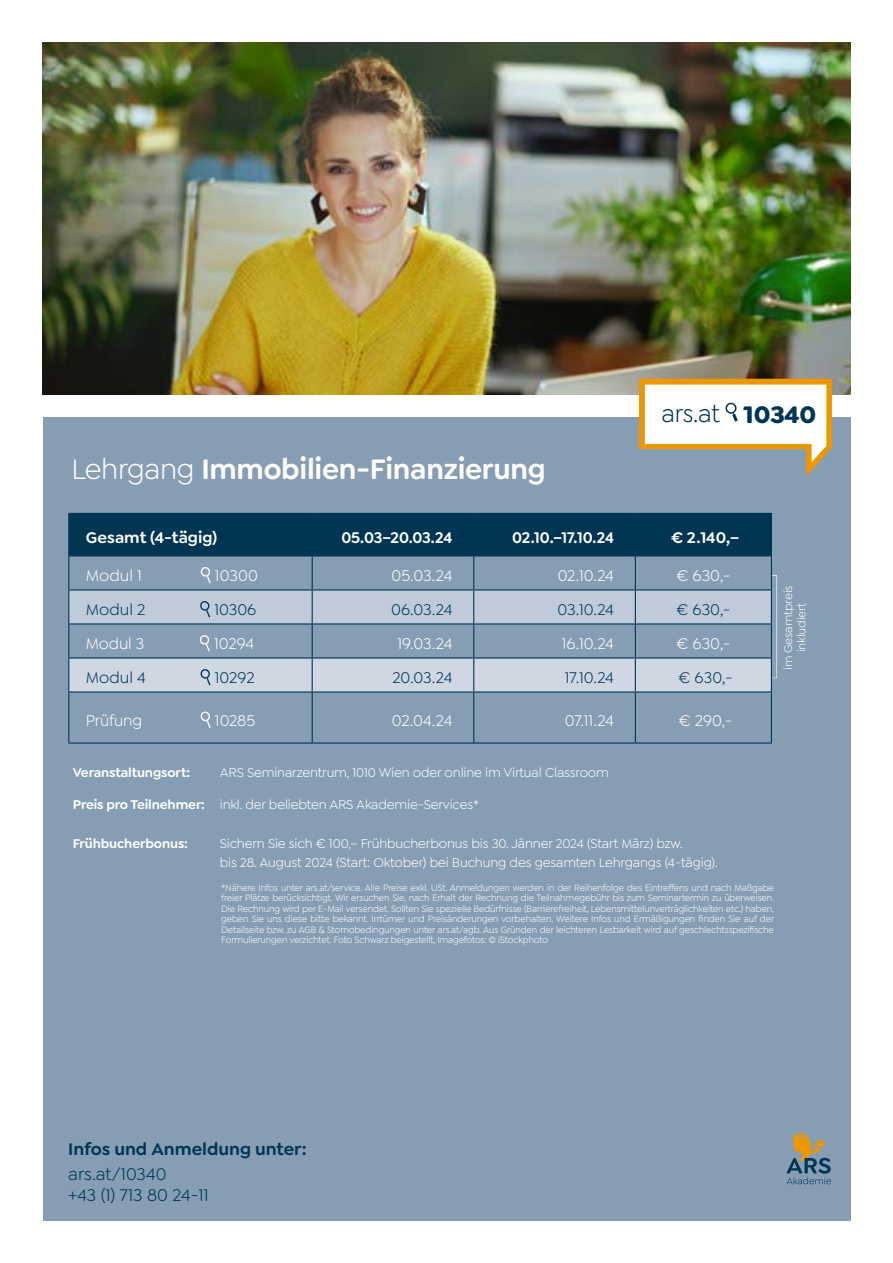
<style>
.page{position:relative;width:893px;height:1263px;background:#fff}
.page>*{position:absolute;margin:0;border:0;box-sizing:border-box;transform-origin:0 0}
.t1{font:600 30px "Goldplay";letter-spacing:-.01em;color:#fff}
.t2{font:25.5px "Goldplay";color:#003654}
.t3{font:18px/21px "Goldplay";letter-spacing:-.005em;color:#003654}
.t4{font:600 18px "Goldplay";color:#003654}
.t5{font:16.5px "Goldplay";letter-spacing:-.005em;color:#fff}
.t6{font:16.5px "Goldplay";letter-spacing:-.005em;color:#003654}
.t7{font:600 16.5px "Goldplay";letter-spacing:-.01em;color:#fff;scale:.95 1}
.t8{font:600 16.5px "Goldplay";letter-spacing:-.01em;color:#fff}
.t9{font:13.5px/19.5px "Goldplay";letter-spacing:-.01em;color:#fff}
.t10{font:600 13.5px "Goldplay";letter-spacing:-.01em;color:#fff}
.t11{font:12px/13.5px "Goldplay";letter-spacing:-.01em;color:#fff;text-align:center}
.t12{font:9.75px/10.5px "Goldplay";letter-spacing:-.01em;color:#fff;text-align:justify;scale:.95 1}
.s1{font-weight:400}
.s2{font-weight:700}
.s3{font-weight:600}
</style>
<div class="page">
<img style="left:43px;top:43px;width:807px;height:352px">
<div style="left:43px;top:417px;width:808px;height:803px;background:#869db4"></div>
<svg style="left:639px;top:379px;width:193px;height:97px"></svg>
<svg style="left:786px;top:1131px;width:45px;height:53px"></svg>
<div style="left:69px;top:514px;width:702px;height:41px;background:#003654"></div>
<hr style="left:68px;top:513px;width:244px;height:1px;background:#003654">
<hr style="left:68px;top:514px;width:1px;height:41px;background:#003654">
<hr style="left:312px;top:513px;width:162px;height:1px;background:#003654">
<hr style="left:312px;top:514px;width:1px;height:41px;background:#003654">
<hr style="left:474px;top:513px;width:161px;height:1px;background:#003654">
<hr style="left:473px;top:514px;width:1px;height:41px;background:#003654">
<hr style="left:635px;top:513px;width:137px;height:1px;background:#003654">
<hr style="left:635px;top:514px;width:1px;height:41px;background:#003654">
<hr style="left:771px;top:514px;width:1px;height:41px;background:#003654">
<hr style="left:68px;top:555px;width:244px;height:1px;background:#003654">
<hr style="left:68px;top:556px;width:1px;height:33px;background:#003654">
<hr style="left:312px;top:555px;width:162px;height:1px;background:#003654">
<hr style="left:312px;top:556px;width:1px;height:33px;background:#003654">
<hr style="left:474px;top:555px;width:161px;height:1px;background:#003654">
<hr style="left:473px;top:556px;width:1px;height:33px;background:#003654">
<hr style="left:635px;top:555px;width:137px;height:1px;background:#003654">
<hr style="left:635px;top:556px;width:1px;height:33px;background:#003654">
<hr style="left:771px;top:556px;width:1px;height:33px;background:#003654">
<hr style="left:68px;top:589px;width:244px;height:1px;background:#003654">
<hr style="left:68px;top:590px;width:1px;height:33px;background:#003654">
<hr style="left:68px;top:623px;width:244px;height:1px;background:#003654">
<hr style="left:68px;top:624px;width:1px;height:33px;background:#003654">
<hr style="left:312px;top:624px;width:1px;height:33px;background:#003654">
<hr style="left:473px;top:624px;width:1px;height:33px;background:#003654">
<hr style="left:635px;top:624px;width:1px;height:33px;background:#003654">
<hr style="left:68px;top:657px;width:244px;height:1px;background:#003654">
<hr style="left:68px;top:658px;width:1px;height:33px;background:#003654">
<hr style="left:68px;top:691px;width:244px;height:1px;background:#003654">
<hr style="left:68px;top:692px;width:1px;height:50px;background:#003654">
<hr style="left:312px;top:692px;width:1px;height:50px;background:#003654">
<hr style="left:473px;top:692px;width:1px;height:50px;background:#003654">
<hr style="left:635px;top:692px;width:1px;height:50px;background:#003654">
<hr style="left:771px;top:692px;width:1px;height:50px;background:#003654">
<hr style="left:68px;top:742px;width:244px;height:2px;background:#003654">
<hr style="left:312px;top:742px;width:162px;height:2px;background:#003654">
<hr style="left:474px;top:742px;width:161px;height:2px;background:#003654">
<hr style="left:635px;top:742px;width:137px;height:2px;background:#003654">
<svg style="left:200px;top:711px;width:11px;height:17px"></svg>
<svg style="left:69px;top:566px;width:708px;height:58px"></svg>
<div style="left:761px;top:566px;width:16px;height:21px;background:#fff;opacity:.2"></div>
<div style="left:765px;top:564px;width:12px;height:18px;background:#000;opacity:.2"></div>
<svg style="left:69px;top:634px;width:708px;height:58px"></svg>
<div style="left:761px;top:668px;width:16px;height:21px;background:#fff;opacity:.2"></div>
<div style="left:765px;top:666px;width:12px;height:19px;background:#000;opacity:.2"></div>
<h1 class="t1" style="left:71px;top:450px;width:476px"><span class="s1">Lehrgang</span> Immobilien-Finanzierung</h1>
<h2 class="t2" style="left:662px;top:399px;width:156px">ars.at <span class="s2">10340</span></h2>
<h3 class="t8" style="left:86px;top:527px;width:133px">Gesamt (4-tägig)</h3>
<h3 class="t7" style="left:341px;top:527px;width:118px">05.03–20.03.24</h3>
<h3 class="t7" style="left:512px;top:527px;width:109px">02.10.–17.10.24</h3>
<h3 class="t8" style="left:671px;top:527px;width:70px">€ 2.140,–</h3>
<h3 class="t5" style="left:86px;top:567px;width:58px">Modul 1</h3>
<h3 class="t5" style="left:215px;top:567px;width:44px">10300</h3>
<h3 class="t5" style="left:391px;top:567px;width:63px">05.03.24</h3>
<h3 class="t5" style="left:558px;top:567px;width:58px">02.10.24</h3>
<h3 class="t5" style="left:676px;top:567px;width:56px">€ 630,-</h3>
<h3 class="t6" style="left:86px;top:601px;width:61px">Modul 2</h3>
<h3 class="t6" style="left:214px;top:601px;width:43px">10306</h3>
<h3 class="t6" style="left:391px;top:601px;width:63px">06.03.24</h3>
<h3 class="t6" style="left:557px;top:601px;width:58px">03.10.24</h3>
<h3 class="t6" style="left:676px;top:601px;width:56px">€ 630,-</h3>
<h3 class="t5" style="left:86px;top:635px;width:60px">Modul 3</h3>
<h3 class="t5" style="left:214px;top:635px;width:42px">10294</h3>
<h3 class="t5" style="left:397px;top:635px;width:57px">19.03.24</h3>
<h3 class="t5" style="left:562px;top:635px;width:54px">16.10.24</h3>
<h3 class="t5" style="left:676px;top:635px;width:56px">€ 630,-</h3>
<h3 class="t6" style="left:86px;top:669px;width:62px">Modul 4</h3>
<h3 class="t6" style="left:215px;top:669px;width:42px">10292</h3>
<h3 class="t6" style="left:392px;top:669px;width:62px">20.03.24</h3>
<h3 class="t6" style="left:565px;top:669px;width:51px">17.10.24</h3>
<h3 class="t6" style="left:678px;top:669px;width:56px">€ 630,-</h3>
<h3 class="t5" style="left:86px;top:711px;width:58px">Prüfung</h3>
<h3 class="t5" style="left:215px;top:711px;width:42px">10285</h3>
<h3 class="t5" style="left:392px;top:711px;width:62px">02.04.24</h3>
<h3 class="t5" style="left:565px;top:711px;width:51px">07.11.24</h3>
<h3 class="t5" style="left:678px;top:711px;width:56px">€ 290,-</h3>
<p class="t11" style="left:781px;top:669px;width:85px;rotate:-90deg">im Gesamtpreis inkludiert</p>
<h3 class="t10" style="left:73px;top:764px;width:119px">Veranstaltungsort:</h3>
<h3 class="t9" style="left:220px;top:763px;width:391px">ARS Seminarzentrum, 1010 Wien oder online im Virtual Classroom</h3>
<h3 class="t9" style="left:73px;top:795px;width:408px"><span class="s3">Preis pro Teilnehmer:</span> inkl. der beliebten ARS Akademie-Services*</h3>
<h3 class="t10" style="left:73px;top:835px;width:117px">Frühbucherbonus:</h3>
<h3 class="t9" style="left:220px;top:834px;width:499px">Sichern Sie sich € 100,– Frühbucherbonus bis 30. Jänner 2024 (Start März) bzw.<br>bis 28. August 2024 (Start: Oktober) bei Buchung des gesamten Lehrgangs (4-tägig).</h3>
<p class="t12" style="left:221px;top:882px;width:583px">*Nähere Infos unter ars.at/service. Alle Preise exkl. USt. Anmeldungen werden in der Reihenfolge des Eintreffens und nach Maßgabe freier Plätze berücksichtigt. Wir ersuchen Sie, nach Erhalt der Rechnung die Teilnahmegebühr bis zum Seminartermin zu überweisen.<br>Die Rechnung wird per E-Mail versendet. Sollten Sie spezielle Bedürfnisse (Barrierefreiheit, Lebensmittelunverträglichkeiten etc.) haben, geben Sie uns diese bitte bekannt. Irrtümer und Preisänderungen vorbehalten. Weitere Infos und Ermäßigungen finden Sie auf der Detailseite bzw. zu AGB &amp; Stornobedingungen unter ars.at/agb. Aus Gründen der leichteren Lesbarkeit wird auf geschlechtsspezifische Formulierungen verzichtet. Foto Schwarz beigestellt, Imagefotos: © iStockphoto</p>
<h3 class="t4" style="left:68px;top:1138px;width:240px">Infos und Anmeldung unter:</h3>
<h3 class="t3" style="left:68px;top:1163px;width:142px">ars.at/10340<br>+43 (1) 713 80 24-11</h3>
</div>
